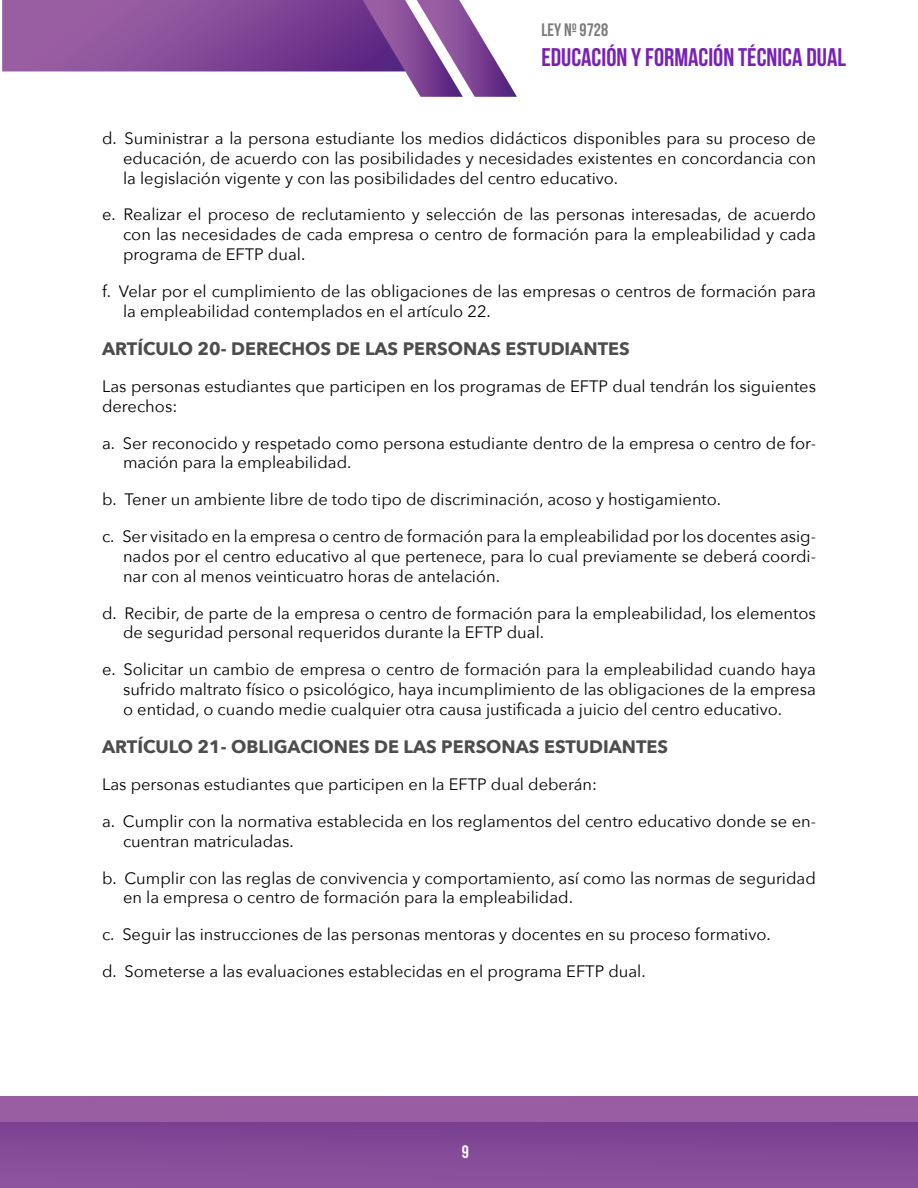
<style>
.page{position:relative;width:918px;height:1188px;background:#fff}
.page>*{position:absolute;margin:0;border:0;box-sizing:border-box;transform-origin:0 0}
.t1{font:700 25.5px "Bebas Neue";color:#7821b8}
.articulos{font:700 18px "Avenir Next";color:#4d4d4d}
.t2{font:700 18px "Bebas Neue";color:#7c7b7b}
.t3{font:700 18px "Bebas Neue";color:#fff}
.textBase{font:16.5px/19.8px "Avenir Next";color:#000}
</style>
<div class="page">
<div style="left:0;top:1097px;width:918px;height:91px;background:#995da2"></div>
<div style="left:0;top:1122px;width:918px;height:66px;background:#844c98"></div>
<svg style="left:2px;top:0;width:515px;height:97px"></svg>
<p class="t2" style="left:541px;top:20px;width:68px">LEY Nº 9728</p>
<h1 class="t1" style="left:541px;top:44px;width:306px">EDUCACIÓN Y FORMACIÓN TÉCNICA DUAL</h1>
<p class="textBase" style="left:123px;top:128px;width:694px;text-align:justify;text-indent:-21px">d. Suministrar a la persona estudiante los medios didácticos disponibles para su proceso de educación, de acuerdo con las posibilidades y necesidades existentes en concordancia con la legislación vigente y con las posibilidades del centro educativo.</p>
<p class="textBase" style="left:123px;top:204px;width:694px;text-align:justify;text-indent:-21px">e. Realizar el proceso de reclutamiento y selección de las personas interesadas, de acuerdo con las necesidades de cada empresa o centro de formación para la empleabilidad y cada programa de EFTP dual.</p>
<p class="textBase" style="left:123px;top:281px;width:694px;text-indent:-21px">f. Velar por el cumplimiento de las obligaciones de las empresas o centros de formación para la empleabilidad contemplados en el artículo 22.</p>
<p class="articulos" style="left:102px;top:333px;width:529px">ARTÍCULO 20- DERECHOS DE LAS PERSONAS ESTUDIANTES</p>
<p class="textBase" style="left:102px;top:376px;width:715px">Las personas estudiantes que participen en los programas de EFTP dual tendrán los siguientes derechos:</p>
<p class="textBase" style="left:123px;top:432px;width:694px;text-indent:-21px">a. Ser reconocido y respetado como persona estudiante dentro de la empresa o centro de for&shy;mación para la empleabilidad.</p>
<p class="textBase" style="left:102px;top:489px;width:620px">b. Tener un ambiente libre de todo tipo de discriminación, acoso y hostigamiento.</p>
<p class="textBase" style="left:123px;top:526px;width:694px;text-align:justify;text-indent:-21px">c. Ser visitado en la empresa o centro de formación para la empleabilidad por los docentes asig&shy;nados por el centro educativo al que pertenece, para lo cual previamente se deberá coordi&shy;nar con al menos veinticuatro horas de antelación.</p>
<p class="textBase" style="left:123px;top:602px;width:694px;text-indent:-21px">d. Recibir, de parte de la empresa o centro de formación para la empleabilidad, los elementos de seguridad personal requeridos durante la EFTP dual.</p>
<p class="textBase" style="left:123px;top:659px;width:694px;text-align:justify;text-indent:-21px">e. Solicitar un cambio de empresa o centro de formación para la empleabilidad cuando haya sufrido maltrato físico o psicológico, haya incumplimiento de las obligaciones de la empresa o entidad, o cuando medie cualquier otra causa justificada a juicio del centro educativo.</p>
<p class="articulos" style="left:102px;top:731px;width:568px">ARTÍCULO 21- OBLIGACIONES DE LAS PERSONAS ESTUDIANTES</p>
<p class="textBase" style="left:102px;top:774px;width:497px">Las personas estudiantes que participen en la EFTP dual deberán:</p>
<p class="textBase" style="left:123px;top:811px;width:694px;text-indent:-21px">a. Cumplir con la normativa establecida en los reglamentos del centro educativo donde se en&shy;cuentran matriculadas.</p>
<p class="textBase" style="left:123px;top:867px;width:694px;text-indent:-21px">b. Cumplir con las reglas de convivencia y comportamiento, así como las normas de seguridad en la empresa o centro de formación para la empleabilidad.</p>
<p class="textBase" style="left:102px;top:924px;width:670px">c. Seguir las instrucciones de las personas mentoras y docentes en su proceso formativo.</p>
<p class="textBase" style="left:102px;top:961px;width:545px">d. Someterse a las evaluaciones establecidas en el programa EFTP dual.</p>
<p class="t3" style="left:462px;top:1141px;width:9px">9</p>
</div>
